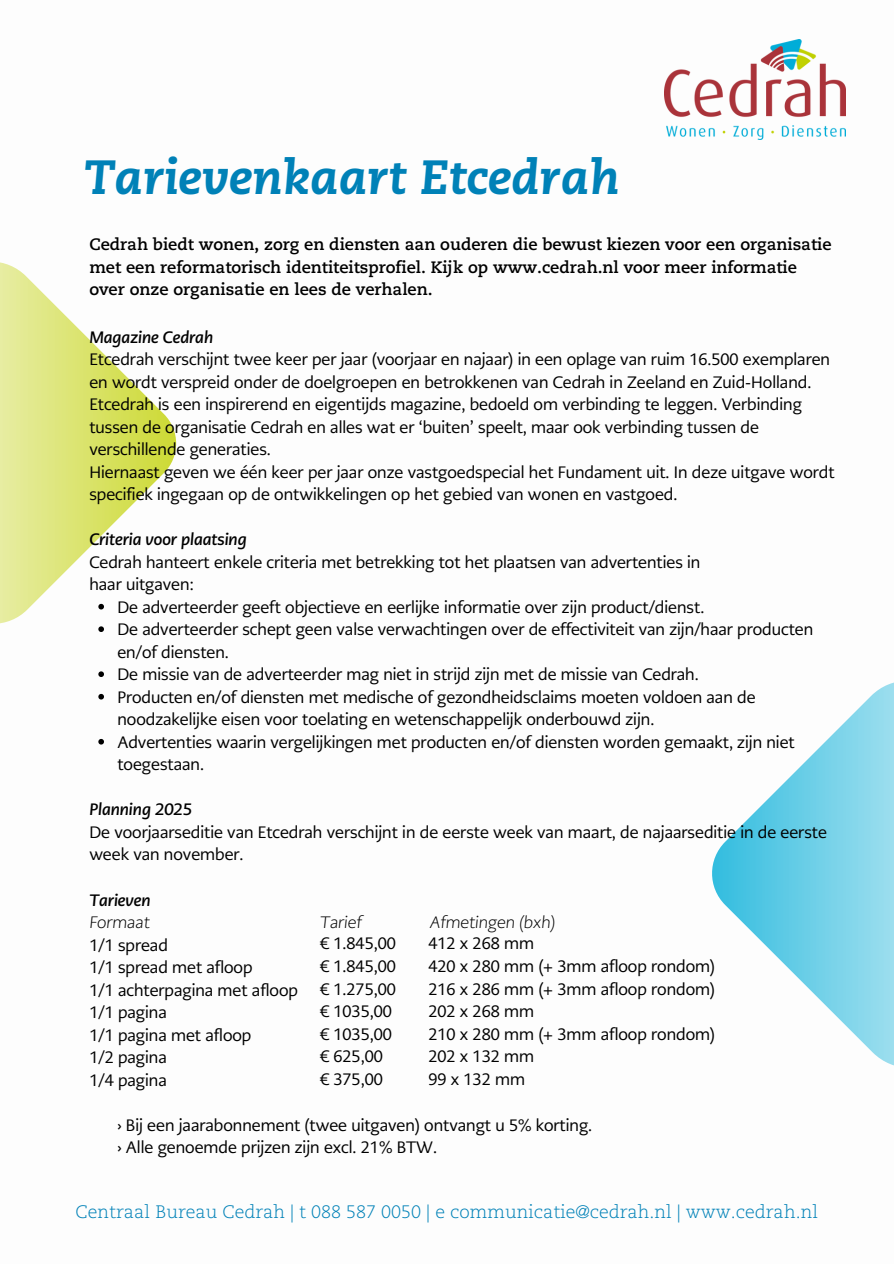
<style>
.page{position:relative;width:894px;height:1264px;background:#fff}
.page>*{position:absolute;margin:0;border:0;box-sizing:border-box;transform-origin:0 0}
.t1{font:italic 800 48px "Caecilia LT Pro 86";color:#0081b7}
.t2{font:300 18px "Caecilia LT Pro 45";color:#0081b7}
.t3{font:16.5px/22.5px "PMN Caecilia Sans Head";color:#000}
.t4{font:700 16.5px/22.5px "Caecilia LT Pro 75";color:#000}
.t5{font:italic 700 16.5px "PMN Caecilia Sans Head";color:#000}
.t6{font:italic 300 16.5px "PMN Caecilia Sans Head";color:#000}
</style>
<div class="page">
<svg style="left:0;top:262px;width:177px;height:362px"></svg>
<svg style="left:712px;top:683px;width:181px;height:382px"></svg>
<svg style="left:98px;top:604px;width:6px;height:5px"></svg>
<svg style="left:98px;top:626px;width:6px;height:6px"></svg>
<svg style="left:98px;top:671px;width:6px;height:6px"></svg>
<svg style="left:98px;top:694px;width:6px;height:5px"></svg>
<svg style="left:98px;top:739px;width:6px;height:5px"></svg>
<img style="left:664px;top:39px;width:181px;height:100px">
<p class="t1" style="left:84px;top:157px;width:536px">Tarievenkaart Etcedrah</p>
<h1 class="t4" style="left:89px;top:235px;width:743px">Cedrah biedt wonen, zorg en diensten aan ouderen die bewust kiezen voor een organisatie met een reformatorisch identiteitsprofiel. Kijk op www.cedrah.nl voor meer informatie over onze organisatie en lees de verhalen.</h1>
<p class="t5" style="left:89px;top:325px;width:125px">Magazine Cedrah</p>
<h2 class="t3" style="left:89px;top:348px;width:742px">Etcedrah verschijnt twee keer per jaar (voorjaar en najaar) in een oplage van ruim 16.500 exemplaren en wordt verspreid onder de doelgroepen en betrokkenen van Cedrah in Zeeland en Zuid-Holland.<br>Etcedrah is een inspirerend en eigentijds magazine, bedoeld om verbinding te leggen. Verbinding tussen de organisatie Cedrah en alles wat er ‘buiten’ speelt, maar ook verbinding tussen de verschillende generaties.</h2>
<p class="t3" style="left:89px;top:460px;width:746px">Hiernaast geven we één keer per jaar onze vastgoedspecial het Fundament uit. In deze uitgave wordt specifiek ingegaan op de ontwikkelingen op het gebied van wonen en vastgoed.</p>
<p class="t5" style="left:89px;top:528px;width:159px">Criteria voor plaatsing</p>
<p class="t3" style="left:89px;top:550px;width:612px">Cedrah hanteert enkele criteria met betrekking tot het plaatsen van advertenties in</p>
<p class="t3" style="left:89px;top:573px;width:106px">haar uitgaven:</p>
<p class="t3" style="left:117px;top:595px;width:588px">De adverteerder geeft objectieve en eerlijke informatie over zijn product/dienst.</p>
<p class="t3" style="left:117px;top:618px;width:697px">De adverteerder schept geen valse verwachtingen over de effectiviteit van zijn/haar producten en/of diensten.</p>
<p class="t3" style="left:117px;top:663px;width:582px">De missie van de adverteerder mag niet in strijd zijn met de missie van Cedrah.</p>
<p class="t3" style="left:117px;top:685px;width:639px">Producten en/of diensten met medische of gezondheidsclaims moeten voldoen aan de noodzakelijke eisen voor toelating en wetenschappelijk onderbouwd zijn.</p>
<p class="t3" style="left:117px;top:730px;width:678px">Advertenties waarin vergelijkingen met producten en/of diensten worden gemaakt, zijn niet toegestaan.</p>
<p class="t5" style="left:89px;top:798px;width:104px">Planning 2025</p>
<p class="t3" style="left:89px;top:820px;width:738px">De voorjaarseditie van Etcedrah verschijnt in de eerste week van maart, de najaarseditie in de eerste week van november.</p>
<p class="t5" style="left:89px;top:888px;width:63px">Tarieven</p>
<p class="t6" style="left:89px;top:910px;width:62px">Formaat</p>
<p class="t6" style="left:320px;top:910px;width:43px">Tarief</p>
<p class="t6" style="left:429px;top:910px;width:127px">Afmetingen (bxh)</p>
<p class="t3" style="left:89px;top:933px;width:80px">1/1 spread</p>
<p class="t3" style="left:89px;top:955px;width:165px">1/1 spread met afloop</p>
<p class="t3" style="left:89px;top:978px;width:210px">1/1 achterpagina met afloop</p>
<p class="t3" style="left:89px;top:1000px;width:79px">1/1 pagina</p>
<p class="t3" style="left:89px;top:1023px;width:163px">1/1 pagina met afloop</p>
<p class="t3" style="left:89px;top:1045px;width:79px">1/2 pagina</p>
<p class="t3" style="left:89px;top:1068px;width:79px">1/4 pagina</p>
<p class="t3" style="left:117px;top:1113px;width:476px">› Bij een jaarabonnement (twee uitgaven) ontvangt u 5% korting.</p>
<p class="t3" style="left:117px;top:1135px;width:321px">› Alle genoemde prijzen zijn excl. 21% BTW.</p>
<p class="t3" style="left:320px;top:932px;width:77px">€ 1.845,00</p>
<p class="t3" style="left:320px;top:954px;width:77px">€ 1.845,00</p>
<p class="t3" style="left:320px;top:977px;width:77px">€ 1.275,00</p>
<p class="t3" style="left:320px;top:999px;width:73px">€ 1035,00</p>
<p class="t3" style="left:320px;top:1022px;width:73px">€ 1035,00</p>
<p class="t3" style="left:320px;top:1044px;width:64px">€ 625,00</p>
<p class="t3" style="left:320px;top:1067px;width:64px">€ 375,00</p>
<p class="t3" style="left:428px;top:932px;width:107px">412 x 268 mm</p>
<p class="t3" style="left:428px;top:954px;width:288px">420 x 280 mm (+ 3mm afloop rondom)</p>
<p class="t3" style="left:428px;top:977px;width:288px">216 x 286 mm (+ 3mm afloop rondom)</p>
<p class="t3" style="left:428px;top:999px;width:107px">202 x 268 mm</p>
<p class="t3" style="left:428px;top:1022px;width:288px">210 x 280 mm (+ 3mm afloop rondom)</p>
<p class="t3" style="left:428px;top:1044px;width:107px">202 x 132 mm</p>
<p class="t3" style="left:428px;top:1067px;width:98px">99 x 132 mm</p>
<p class="t2" style="left:76px;top:1204px;width:743px">Centraal Bureau Cedrah | t 088 587 0050 | e communicatie@cedrah.nl | www.cedrah.nl</p>
</div>
